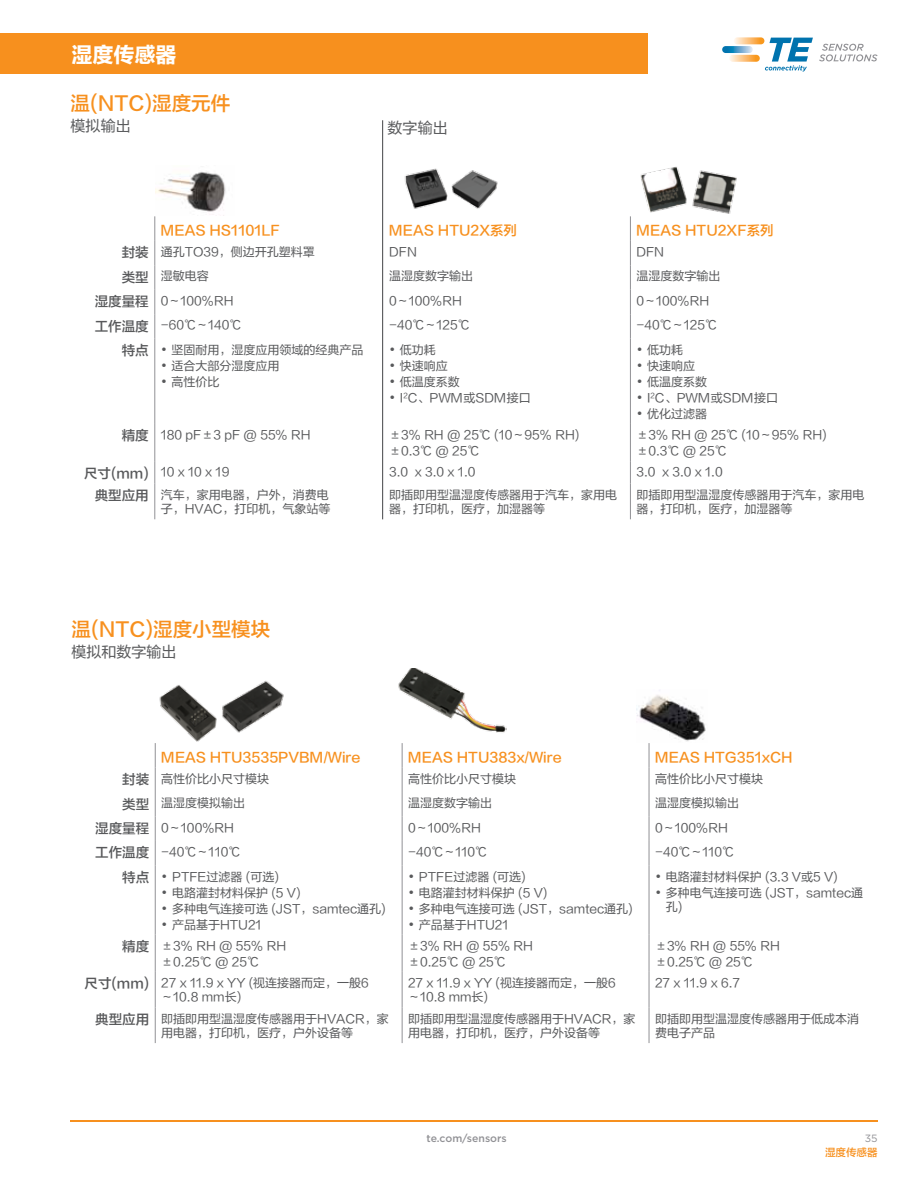
<style>
.page{position:relative;width:918px;height:1188px;background:#fff}
.page>*{position:absolute;margin:0;border:0;box-sizing:border-box;transform-origin:0 0}
.t1{font:21px "FZLTDHJW GB1 0";color:#fff}
.t2{font:19.5px "FZLTZHJW GB1 0";color:#f7901e}
.t3{font:15px "FZLTHJW GB1 0";letter-spacing:.005em;color:#58595b}
.t4{font:13.5px "FZLTZHJW GB1 0";color:#f7901e}
.t5{font:12px/14.4px "FZLTHJW GB1 0";color:#58595b}
.t6{font:500 10.5px "Gotham";color:#919195}
.t7{font:10.5px "FZLTZHJW GB1 0";color:#f7901e}
.t8{font:10.5px "Gotham";color:#919195}
.s1{font-family:"FZLTZHJW GB1 0";font-size:13.5px}
.s2{font-family:"Gotham";font-size:13.5px}
</style>
<div class="page">
<svg style="left:734px;top:37px;width:30px;height:7px"></svg>
<svg style="left:729px;top:55px;width:31px;height:7px"></svg>
<svg style="left:722px;top:46px;width:31px;height:7px"></svg>
<svg style="left:765px;top:38px;width:48px;height:34px"></svg>
<svg style="left:819px;top:44px;width:59px;height:17px"></svg>
<div style="left:0;top:34px;width:648px;height:40px;background:#f7901e"></div>
<hr style="left:70px;top:1120px;width:808px;height:2px;background:#f7901e">
<img style="left:636px;top:695px;width:70px;height:46px">
<img style="left:404px;top:168px;width:94px;height:41px">
<img style="left:640px;top:166px;width:97px;height:48px">
<img style="left:222px;top:680px;width:62px;height:53px">
<img style="left:159px;top:685px;width:58px;height:57px">
<img style="left:398px;top:668px;width:109px;height:65px">
<img style="left:155px;top:171px;width:71px;height:45px">
<svg style="left:154px;top:216px;width:1px;height:123px"></svg>
<hr style="left:154px;top:339px;width:1px;height:85px;background:#919195">
<hr style="left:154px;top:424px;width:1px;height:37px;background:#919195">
<svg style="left:154px;top:461px;width:1px;height:23px"></svg>
<hr style="left:154px;top:484px;width:1px;height:35px;background:#919195">
<svg style="left:630px;top:216px;width:1px;height:123px"></svg>
<hr style="left:630px;top:339px;width:1px;height:85px;background:#919195">
<hr style="left:630px;top:424px;width:1px;height:37px;background:#919195">
<svg style="left:630px;top:461px;width:1px;height:23px"></svg>
<hr style="left:630px;top:484px;width:1px;height:35px;background:#919195">
<svg style="left:155px;top:743px;width:1px;height:122px"></svg>
<hr style="left:155px;top:865px;width:1px;height:70px;background:#919195">
<hr style="left:155px;top:935px;width:1px;height:37px;background:#919195">
<hr style="left:155px;top:972px;width:1px;height:35px;background:#919195">
<hr style="left:155px;top:1007px;width:1px;height:36px;background:#919195">
<svg style="left:402px;top:743px;width:1px;height:122px"></svg>
<svg style="left:649px;top:743px;width:1px;height:122px"></svg>
<hr style="left:402px;top:865px;width:1px;height:70px;background:#919195">
<hr style="left:649px;top:865px;width:1px;height:70px;background:#919195">
<hr style="left:402px;top:935px;width:1px;height:37px;background:#919195">
<hr style="left:649px;top:935px;width:1px;height:37px;background:#919195">
<hr style="left:402px;top:972px;width:1px;height:35px;background:#919195">
<hr style="left:649px;top:972px;width:1px;height:35px;background:#919195">
<hr style="left:402px;top:1007px;width:1px;height:36px;background:#919195">
<hr style="left:649px;top:1007px;width:1px;height:36px;background:#919195">
<hr style="left:382px;top:120px;width:1px;height:399px;background:#58595b">
<h1 class="t1" style="left:71px;top:44px;width:106px">湿度传感器</h1>
<h2 class="t2" style="left:71px;top:92px;width:161px">温(NTC)湿度元件</h2>
<p class="t3" style="left:71px;top:117px;width:62px">模拟输出</p>
<p class="t3" style="left:387px;top:119px;width:62px">数字输出</p>
<p class="t4" style="left:161px;top:223px;width:121px">MEAS HS1101LF</p>
<p class="t4" style="left:389px;top:223px;width:129px">MEAS HTU2X系列</p>
<p class="t4" style="left:636px;top:223px;width:139px">MEAS HTU2XF系列</p>
<p class="t5" style="left:122px;top:245px;width:195px"><span class="s1">封装</span> 通孔TO39，侧边开孔塑料罩</p>
<p class="t5" style="left:389px;top:245px;width:29px">DFN</p>
<p class="t5" style="left:636px;top:245px;width:29px">DFN</p>
<p class="t5" style="left:122px;top:269px;width:89px"><span class="s1">类型</span> 湿敏电容</p>
<p class="t5" style="left:389px;top:269px;width:85px">温湿度数字输出</p>
<p class="t5" style="left:636px;top:269px;width:85px">温湿度数字输出</p>
<p class="t5" style="left:95px;top:294px;width:140px"><span class="s1">湿度量程</span> 0～100%RH</p>
<p class="t5" style="left:389px;top:294px;width:74px">0～100%RH</p>
<p class="t5" style="left:636px;top:294px;width:74px">0～100%RH</p>
<p class="t5" style="left:95px;top:318px;width:148px"><span class="s1">工作温度</span> -60℃～140℃</p>
<p class="t5" style="left:389px;top:318px;width:82px">-40℃～125℃</p>
<p class="t5" style="left:636px;top:318px;width:82px">-40℃～125℃</p>
<p class="t5" style="left:122px;top:343px;width:243px"><span class="s1">特点</span> <span class="s2">•</span> 坚固耐用，湿度应用领域的经典产品</p>
<p class="t5" style="left:161px;top:359px;width:120px"><span class="s2">•</span> 适合大部分湿度应用</p>
<p class="t5" style="left:161px;top:375px;width:60px"><span class="s2">•</span> 高性价比</p>
<p class="t5" style="left:389px;top:343px;width:48px"><span class="s2">•</span> 低功耗</p>
<p class="t5" style="left:389px;top:359px;width:60px"><span class="s2">•</span> 快速响应</p>
<p class="t5" style="left:389px;top:375px;width:72px"><span class="s2">•</span> 低温度系数</p>
<p class="t5" style="left:389px;top:391px;width:143px"><span class="s2">•</span> I<sup>2</sup>C、PWM或SDM接口</p>
<p class="t5" style="left:636px;top:343px;width:48px"><span class="s2">•</span> 低功耗</p>
<p class="t5" style="left:636px;top:359px;width:60px"><span class="s2">•</span> 快速响应</p>
<p class="t5" style="left:636px;top:375px;width:72px"><span class="s2">•</span> 低温度系数</p>
<p class="t5" style="left:636px;top:391px;width:143px"><span class="s2">•</span> I<sup>2</sup>C、PWM或SDM接口</p>
<p class="t5" style="left:636px;top:407px;width:72px"><span class="s2">•</span> 优化过滤器</p>
<p class="t5" style="left:122px;top:428px;width:190px"><span class="s1">精度</span> 180 pF±3 pF @ 55% RH</p>
<p class="t5" style="left:389px;top:427px;width:192px;line-height:16px">±3% RH @ 25℃ (10～95% RH) ±0.3℃ @ 25℃</p>
<p class="t5" style="left:636px;top:427px;width:192px;line-height:16px">±3% RH @ 25℃ (10～95% RH) ±0.3℃ @ 25℃</p>
<p class="t5" style="left:84px;top:465px;width:147px"><span class="s1">尺寸(mm)</span> 10 x 10 x 19</p>
<p class="t5" style="left:389px;top:465px;width:88px">3.0 x 3.0 x 1.0</p>
<p class="t5" style="left:636px;top:465px;width:88px">3.0 x 3.0 x 1.0</p>
<p class="t5" style="left:95px;top:488px;width:237px;text-align:right"><span class="s1">典型应用</span> 汽车，家用电器，户外，消费电子，HVAC，打印机，气象站等</p>
<p class="t5" style="left:389px;top:488px;width:229px">即插即用型温湿度传感器用于汽车，家用电器，打印机，医疗，加湿器等</p>
<p class="t5" style="left:636px;top:488px;width:229px">即插即用型温湿度传感器用于汽车，家用电器，打印机，医疗，加湿器等</p>
<h2 class="t2" style="left:72px;top:619px;width:200px">温(NTC)湿度小型模块</h2>
<p class="t3" style="left:72px;top:644px;width:106px">模拟和数字输出</p>
<p class="t4" style="left:161px;top:749px;width:201px">MEAS HTU3535PVBM/Wire</p>
<p class="t4" style="left:408px;top:749px;width:155px">MEAS HTU383x/Wire</p>
<p class="t4" style="left:655px;top:749px;width:139px">MEAS HTG351xCH</p>
<p class="t5" style="left:122px;top:772px;width:149px"><span class="s1">封装</span> 高性价比小尺寸模块</p>
<p class="t5" style="left:408px;top:772px;width:109px">高性价比小尺寸模块</p>
<p class="t5" style="left:655px;top:772px;width:109px">高性价比小尺寸模块</p>
<p class="t5" style="left:122px;top:796px;width:125px"><span class="s1">类型</span> 温湿度模拟输出</p>
<p class="t5" style="left:408px;top:796px;width:85px">温湿度数字输出</p>
<p class="t5" style="left:655px;top:796px;width:85px">温湿度模拟输出</p>
<p class="t5" style="left:95px;top:821px;width:140px"><span class="s1">湿度量程</span> 0～100%RH</p>
<p class="t5" style="left:408px;top:821px;width:74px">0～100%RH</p>
<p class="t5" style="left:655px;top:821px;width:74px">0～100%RH</p>
<p class="t5" style="left:95px;top:845px;width:147px"><span class="s1">工作温度</span> -40℃～110℃</p>
<p class="t5" style="left:408px;top:845px;width:81px">-40℃～110℃</p>
<p class="t5" style="left:655px;top:845px;width:81px">-40℃～110℃</p>
<p class="t5" style="left:122px;top:870px;width:158px"><span class="s1">特点</span> <span class="s2">•</span> PTFE过滤器 (可选)</p>
<p class="t5" style="left:161px;top:886px;width:141px"><span class="s2">•</span> 电路灌封材料保护 (5 V)</p>
<p class="t5" style="left:161px;top:902px;width:226px"><span class="s2">•</span> 多种电气连接可选 (JST，samtec通孔)</p>
<p class="t5" style="left:161px;top:918px;width:102px"><span class="s2">•</span> 产品基于HTU21</p>
<p class="t5" style="left:408px;top:870px;width:119px"><span class="s2">•</span> PTFE过滤器 (可选)</p>
<p class="t5" style="left:408px;top:886px;width:141px"><span class="s2">•</span> 电路灌封材料保护 (5 V)</p>
<p class="t5" style="left:408px;top:902px;width:226px"><span class="s2">•</span> 多种电气连接可选 (JST，samtec通孔)</p>
<p class="t5" style="left:408px;top:918px;width:102px"><span class="s2">•</span> 产品基于HTU21</p>
<p class="t5" style="left:655px;top:870px;width:184px"><span class="s2">•</span> 电路灌封材料保护 (3.3 V或5 V)</p>
<p class="t5" style="left:666px;top:886px;width:199px;text-indent:-11px"><span class="s2">•</span> 多种电气连接可选 (JST，samtec通孔)</p>
<p class="t5" style="left:161px;top:938px;width:126px;line-height:16px;text-indent:-39px"><span class="s1">精度</span> ±3% RH @ 55% RH ±0.25℃ @ 25℃</p>
<p class="t5" style="left:408px;top:938px;width:126px;line-height:16px">±3% RH @ 55% RH ±0.25℃ @ 25℃</p>
<p class="t5" style="left:655px;top:938px;width:126px;line-height:16px">±3% RH @ 55% RH ±0.25℃ @ 25℃</p>
<p class="t5" style="left:161px;top:976px;width:209px;text-indent:-77px"><span class="s1">尺寸(mm)</span> 27 x 11.9 x YY (视连接器而定，一般6～10.8 mm长)</p>
<p class="t5" style="left:408px;top:976px;width:209px">27 x 11.9 x YY (视连接器而定，一般6～10.8 mm长)</p>
<p class="t5" style="left:655px;top:976px;width:86px">27 x 11.9 x 6.7</p>
<p class="t5" style="left:161px;top:1012px;width:229px;text-indent:-66px"><span class="s1">典型应用</span> 即插即用型温湿度传感器用于HVACR，家用电器，打印机，医疗，户外设备等</p>
<p class="t5" style="left:408px;top:1012px;width:229px">即插即用型温湿度传感器用于HVACR，家用电器，打印机，医疗，户外设备等</p>
<p class="t5" style="left:655px;top:1012px;width:205px">即插即用型温湿度传感器用于低成本消费电子产品</p>
<p class="t6" style="left:427px;top:1132px;width:82px">te.com/sensors</p>
<p class="t8" style="left:865px;top:1132px;width:14px">35</p>
<p class="t7" style="left:825px;top:1147px;width:54px">湿度传感器</p>
</div>
